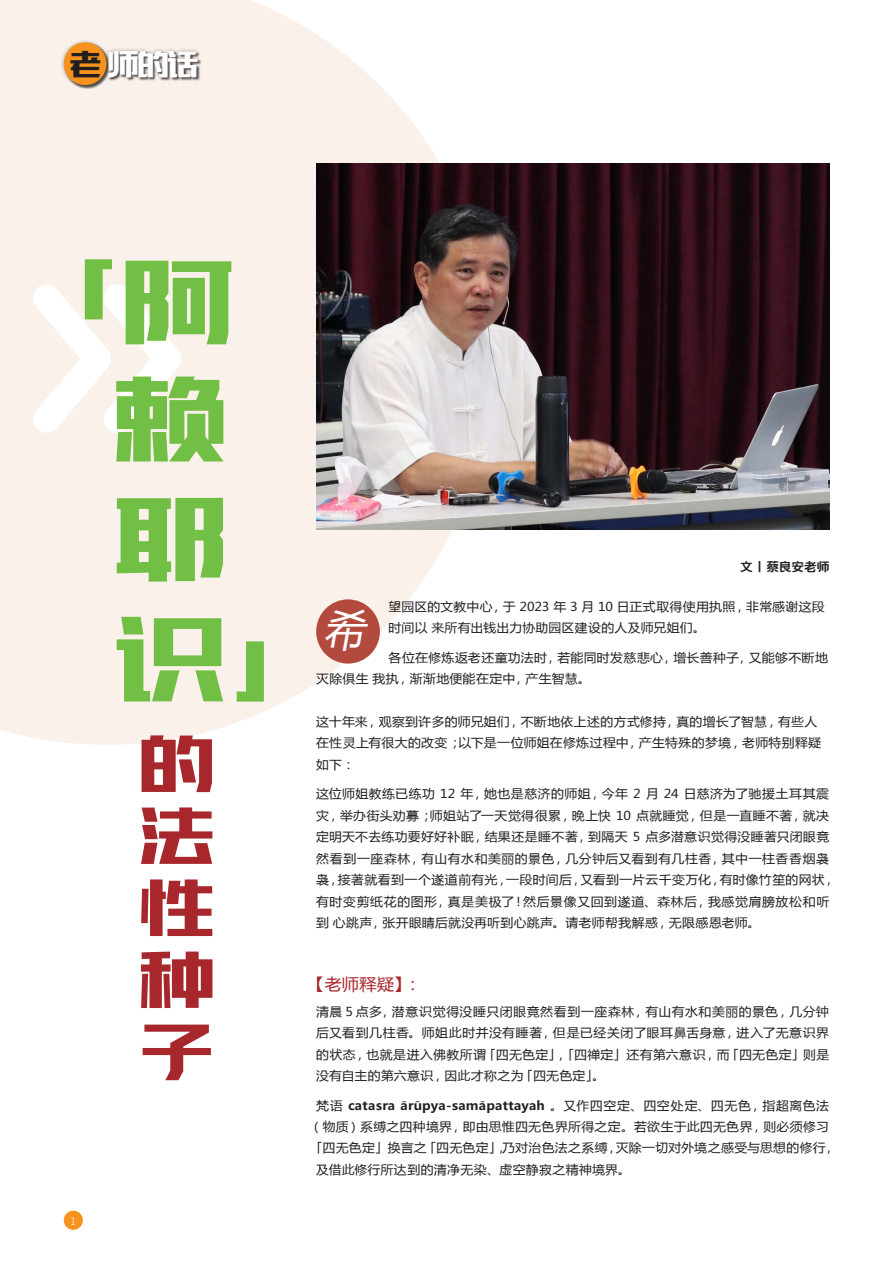
<style>
.page{position:relative;width:893px;height:1263px;background:#fff}
.page>*{position:absolute;margin:0;border:0;box-sizing:border-box;transform-origin:0 0}
.t1{font:118.8px/120px "MF Ming Hei Noncommercial";color:#71bf44;scale:.91 1}
.t2{font:79.2px/72px "MF Ming Hei Noncommercial";color:#a8272c;text-align:justify;scale:.91 1}
.t3{font:italic 42px "Microsoft Ya Hei";color:#fff}
.t4{font:35.7px "MF Ban Hei Noncommercial";color:#fff;scale:.84 1}
.t5{font:16.35px "Microsoft Ya Hei";color:#a8272c;scale:1.05 1}
.t6{font:12.15px/21.5px "Microsoft Ya Hei";letter-spacing:.03em;color:#231f20;scale:1.05 1}
.t7{font:700 12.15px "Microsoft Ya Hei";letter-spacing:.015em;color:#231f20;scale:1.05 1}
.t8{font:700 11.4px "MF Dian Hei Noncommercial";letter-spacing:.05em;color:#231f20;scale:1.05 1}
.t9{font:300 8.1px "MF Lang Qian Noncommercial";color:#fff;scale:1.11 1}
.s1{color:#231f20}
.s2{font-weight:400}
</style>
<div class="page">
<div style="left:64px;top:1211px;width:19px;height:19px;background:#f7931d;border-radius:50%"></div>
<svg style="left:0;top:0;width:493px;height:745px;fill:#fbf1eb"></svg>
<div style="left:61px;top:39px;width:49px;height:50px;background:#231f20;opacity:.3"></div>
<div style="left:64px;top:42px;width:42px;height:43px;background:#f7931d;border-radius:50%"></div>
<div style="left:109px;top:51px;width:93px;height:30px;background:#231f20;opacity:.75"></div>
<div style="left:105px;top:47px;width:96px;height:33px;background:#231f20;opacity:.3"></div>
<img style="left:316px;top:164px;width:513px;height:365px">
<div style="left:316px;top:599px;width:64px;height:65px;background:#b24b3d;border-radius:50%"></div>
<h3 class="t4" style="left:70px;top:43px;width:153px"><span class="s1">老</span>师的话</h3>
<h1 class="t1" style="left:10px;top:241px;width:246px">「阿</h1>
<h1 class="t1" style="left:116px;top:358px;width:247px">赖耶识」</h1>
<h2 class="t2" style="left:141px;top:727px;width:81px">的法性种子</h2>
<p class="t9" style="left:71px;top:1216px;width:5px">1</p>
<p class="t8" style="left:740px;top:561px;width:86px">文 | 蔡良安老师</p>
<p class="t6" style="left:388px;top:595px;width:417px">望园区的文教中心，于 2023 年 3 月 10 日正式取得使用执照，非常感谢这段时间以 来所有出钱出力协助园区建设的人及师兄姐们。</p>
<p class="t6" style="left:316px;top:646px;width:489px;text-indent:72px">各位在修炼返老还童功法时，若能同时发慈悲心，增长善种子，又能够不断地灭除俱生 我执，渐渐地便能在定中，产生智慧。</p>
<p class="t6" style="left:316px;top:710px;width:482px">这十年来，观察到许多的师兄姐们，不断地依上述的方式修持，真的增长了智慧，有些人在性灵上有很大的改变；以下是一位师姐在修炼过程中，产生特殊的梦境，老师特别释疑如下：</p>
<p class="t6" style="left:316px;top:783px;width:496px">这位师姐教练已练功 12 年，她也是慈济的师姐，今年 2 月 24 日慈济为了驰援土耳其震灾，举办街头劝募；师姐站了一天觉得很累，晚上快 10 点就睡觉，但是一直睡不著，就决定明天不去练功要好好补眠，结果还是睡不著，到隔天 5 点多潜意识觉得没睡著只闭眼竟然看到一座森林，有山有水和美丽的景色，几分钟后又看到有几柱香，其中一柱香香烟袅袅，接著就看到一个遂道前有光，一段时间后，又看到一片云千变万化，有时像竹笙的网状，有时变剪纸花的图形，真是美极了！然后景像又回到遂道、森林后，我感觉肩膀放松和听到 心跳声，张开眼睛后就没再听到心跳声。请老师帮我解惑，无限感恩老师。</p>
<h3 class="t3" style="left:323px;top:602px;width:53px">希</h3>
<h3 class="t5" style="left:308px;top:973px;width:104px">【老师释疑】:</h3>
<p class="t6" style="left:316px;top:1000px;width:490px;text-align:justify">清晨 5 点多，潜意识觉得没睡只闭眼竟然看到一座森林，有山有水和美丽的景色，几分钟后又看到几柱香。师姐此时并没有睡著，但是已经关闭了眼耳鼻舌身意，进入了无意识界的状态，也就是进入佛教所谓「四无色定」，「四禅定」还有第六意识，而「四无色定」则是没有自主的第六意识，因此才称之为「四无色定」。</p>
<p class="t7" style="left:316px;top:1097px;width:490px"><span class="s2">梵语</span> catasra ārūpya-samāpattayah <span class="s2">。又作四空定、四空处定、四无色，指超离色法</span></p>
<p class="t6" style="left:310px;top:1115px;width:496px">（物质）系缚之四种境界，即由思惟四无色界所得之定。若欲生于此四无色界，则必须修习</p>
<p class="t6" style="left:310px;top:1137px;width:502px">「四无色定」换言之「四无色定」，乃对治色法之系缚，灭除一切对外境之感受与思想的修行，</p>
<p class="t6" style="left:316px;top:1158px;width:301px">及借此修行所达到的清净无染、虚空静寂之精神境界。</p>
</div>
